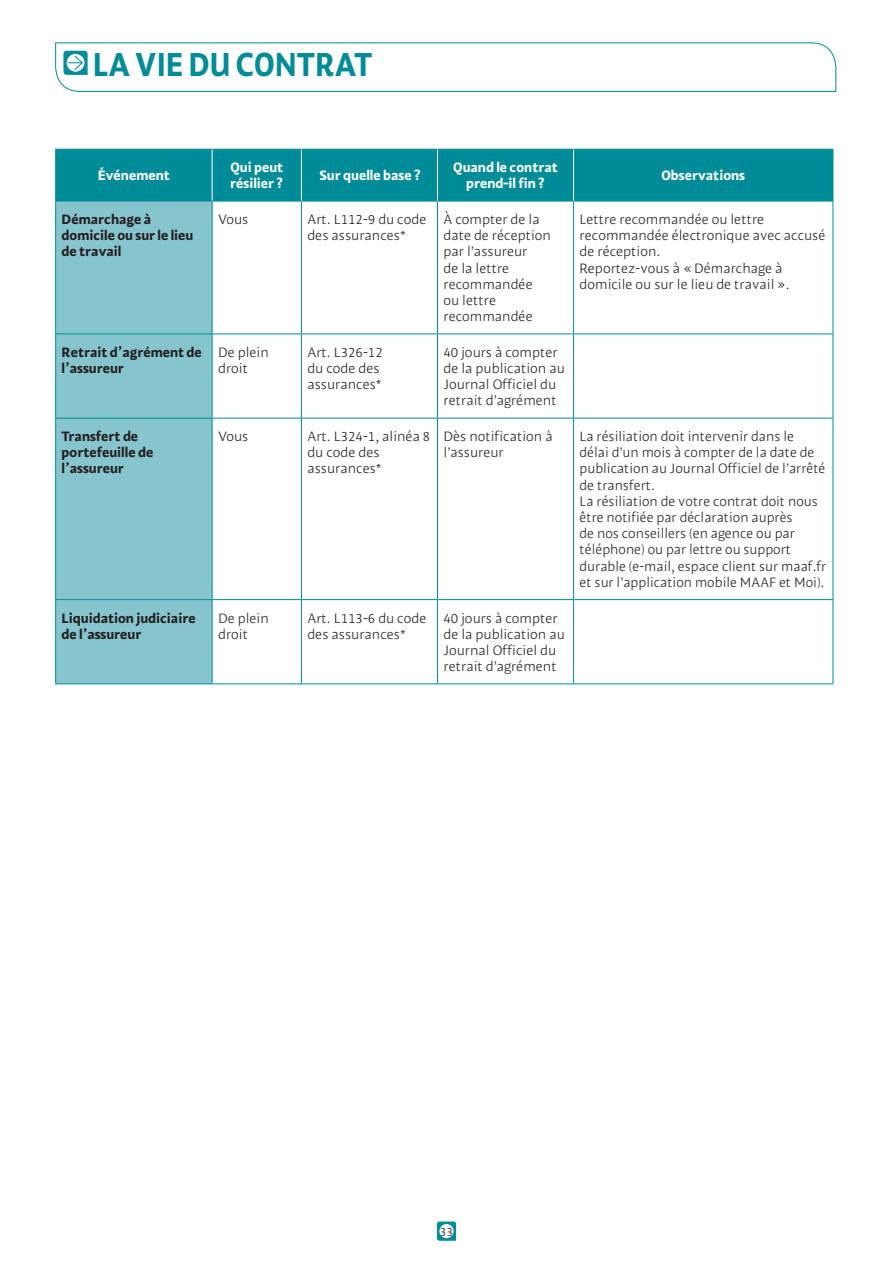
<style>
.page{position:relative;width:893px;height:1263px;background:#fff}
.page>*{position:absolute;margin:0;border:0;box-sizing:border-box;transform-origin:0 0}
.t1{font:33px "MAAF Bold";color:#008b98;scale:.89 1}
.t2{font:13.5px/16.2px "MAAF Light";color:#231f20}
.t3{font:13.5px/16.2px "MAAF Bold";color:#231f20}
.t4{font:13.5px/16.2px "MAAF Bold";color:#fff}
.t5{font:12px "MAAF Light";color:#231f20}
</style>
<div class="page">
<svg style="left:436px;top:1221px;width:21px;height:20px"></svg>
<div style="left:440px;top:1224px;width:13px;height:14px;background:#fff;border-radius:50%"></div>
<div style="left:439px;top:1224px;width:15px;height:14px;border:1px solid #fff;border-radius:50%"></div>
<svg style="left:55px;top:42px;width:782px;height:50px"></svg>
<div style="left:56px;top:150px;width:777px;height:51px;background:#008b98"></div>
<div style="left:56px;top:202px;width:156px;height:481px;background:#87c5ce"></div>
<hr style="left:55px;top:149px;width:157px;height:1px;background:#008b98">
<hr style="left:55px;top:150px;width:1px;height:51px;background:#008b98">
<hr style="left:212px;top:149px;width:621px;height:1px;background:#008b98">
<hr style="left:833px;top:150px;width:1px;height:51px;background:#008b98">
<hr style="left:55px;top:201px;width:157px;height:1px;background:#008b98">
<hr style="left:55px;top:201px;width:1px;height:132px;background:#008b98">
<hr style="left:212px;top:201px;width:89px;height:1px;background:#008b98">
<hr style="left:212px;top:201px;width:1px;height:132px;background:#008b98">
<hr style="left:301px;top:201px;width:136px;height:1px;background:#008b98">
<hr style="left:301px;top:201px;width:1px;height:132px;background:#008b98">
<hr style="left:437px;top:201px;width:137px;height:1px;background:#008b98">
<hr style="left:437px;top:201px;width:1px;height:132px;background:#008b98">
<hr style="left:574px;top:201px;width:259px;height:1px;background:#008b98">
<hr style="left:573px;top:201px;width:1px;height:132px;background:#008b98">
<hr style="left:833px;top:201px;width:1px;height:132px;background:#008b98">
<hr style="left:55px;top:333px;width:157px;height:1px;background:#008b98">
<hr style="left:55px;top:334px;width:1px;height:84px;background:#008b98">
<hr style="left:212px;top:333px;width:89px;height:1px;background:#008b98">
<hr style="left:212px;top:334px;width:1px;height:84px;background:#008b98">
<hr style="left:301px;top:333px;width:136px;height:1px;background:#008b98">
<hr style="left:301px;top:334px;width:1px;height:84px;background:#008b98">
<hr style="left:437px;top:333px;width:137px;height:1px;background:#008b98">
<hr style="left:437px;top:334px;width:1px;height:84px;background:#008b98">
<hr style="left:574px;top:333px;width:259px;height:1px;background:#008b98">
<hr style="left:573px;top:334px;width:1px;height:84px;background:#008b98">
<hr style="left:833px;top:334px;width:1px;height:84px;background:#008b98">
<hr style="left:55px;top:418px;width:157px;height:1px;background:#008b98">
<hr style="left:55px;top:418px;width:1px;height:181px;background:#008b98">
<hr style="left:212px;top:418px;width:89px;height:1px;background:#008b98">
<hr style="left:212px;top:418px;width:1px;height:181px;background:#008b98">
<hr style="left:301px;top:418px;width:136px;height:1px;background:#008b98">
<hr style="left:301px;top:418px;width:1px;height:181px;background:#008b98">
<hr style="left:437px;top:418px;width:137px;height:1px;background:#008b98">
<hr style="left:437px;top:418px;width:1px;height:181px;background:#008b98">
<hr style="left:574px;top:418px;width:259px;height:1px;background:#008b98">
<hr style="left:573px;top:418px;width:1px;height:181px;background:#008b98">
<hr style="left:833px;top:418px;width:1px;height:181px;background:#008b98">
<hr style="left:55px;top:599px;width:157px;height:1px;background:#008b98">
<hr style="left:55px;top:600px;width:1px;height:83px;background:#008b98">
<hr style="left:212px;top:599px;width:89px;height:1px;background:#008b98">
<hr style="left:212px;top:600px;width:1px;height:83px;background:#008b98">
<hr style="left:301px;top:599px;width:136px;height:1px;background:#008b98">
<hr style="left:301px;top:600px;width:1px;height:83px;background:#008b98">
<hr style="left:437px;top:599px;width:137px;height:1px;background:#008b98">
<hr style="left:437px;top:600px;width:1px;height:83px;background:#008b98">
<hr style="left:574px;top:599px;width:259px;height:1px;background:#008b98">
<hr style="left:573px;top:600px;width:1px;height:83px;background:#008b98">
<hr style="left:833px;top:600px;width:1px;height:83px;background:#008b98">
<hr style="left:212px;top:683px;width:621px;height:1px;background:#008b98">
<hr style="left:55px;top:683px;width:157px;height:1px;background:#008b98">
<hr style="left:212px;top:150px;width:1px;height:51px;background:#fff">
<hr style="left:301px;top:150px;width:1px;height:51px;background:#fff">
<hr style="left:437px;top:150px;width:1px;height:51px;background:#fff">
<hr style="left:573px;top:150px;width:1px;height:51px;background:#fff">
<h1 class="t1" style="left:93px;top:51px;width:316px">LA VIE DU CONTRAT</h1>
<p class="t4" style="left:98px;top:168px;width:74px">Événement</p>
<p class="t4" style="left:230px;top:160px;width:55px">Qui peut résilier ?</p>
<p class="t4" style="left:320px;top:168px;width:102px">Sur quelle base ?</p>
<p class="t4" style="left:453px;top:160px;width:106px;text-align:center">Quand le contrat prend-il fin ?</p>
<p class="t4" style="left:661px;top:168px;width:85px">Observations</p>
<p class="t3" style="left:62px;top:212px;width:133px">Démarchage à domicile ou sur le lieu de travail</p>
<p class="t2" style="left:218px;top:212px;width:32px">Vous</p>
<p class="t2" style="left:307px;top:212px;width:120px">Art. L112-9 du code des assurances*</p>
<p class="t2" style="left:443px;top:212px;width:109px">À compter de la date de réception par l’assureur<br>de la lettre recommandée ou lettre recommandée</p>
<p class="t2" style="left:580px;top:212px;width:247px">Lettre recommandée ou lettre recommandée électronique avec accusé de réception.<br>Reportez-vous à « Démarchage à domicile ou sur le lieu de travail ».</p>
<p class="t3" style="left:62px;top:345px;width:142px">Retrait d’agrément de l’assureur</p>
<p class="t2" style="left:218px;top:345px;width:52px">De plein droit</p>
<p class="t2" style="left:307px;top:345px;width:77px">Art. L326-12 du code des assurances*</p>
<p class="t2" style="left:443px;top:345px;width:123px">40 jours à compter de la publication au<br>Journal Officiel du retrait d’agrément</p>
<p class="t3" style="left:62px;top:429px;width:93px">Transfert de portefeuille de l’assureur</p>
<p class="t2" style="left:218px;top:429px;width:32px">Vous</p>
<p class="t2" style="left:307px;top:429px;width:124px">Art. L324-1, alinéa 8 du code des assurances*</p>
<p class="t2" style="left:443px;top:429px;width:111px">Dès notification à l’assureur</p>
<p class="t2" style="left:580px;top:429px;width:248px">La résiliation doit intervenir dans le délai d’un mois à compter de la date de publication au Journal Officiel de l’arrêté de transfert.<br>La résiliation de votre contrat doit nous être notifiée par déclaration auprès<br>de nos conseillers (en agence ou par téléphone) ou par lettre ou support durable (e-mail, espace client sur maaf.fr et sur l’application mobile MAAF et Moi).</p>
<p class="t3" style="left:62px;top:611px;width:136px">Liquidation judiciaire de l’assureur</p>
<p class="t2" style="left:218px;top:611px;width:52px">De plein droit</p>
<p class="t2" style="left:307px;top:611px;width:120px">Art. L113-6 du code des assurances*</p>
<p class="t2" style="left:443px;top:611px;width:123px">40 jours à compter de la publication au<br>Journal Officiel du retrait d’agrément</p>
<p class="t5" style="left:440px;top:1226px;width:15px">33</p>
</div>
